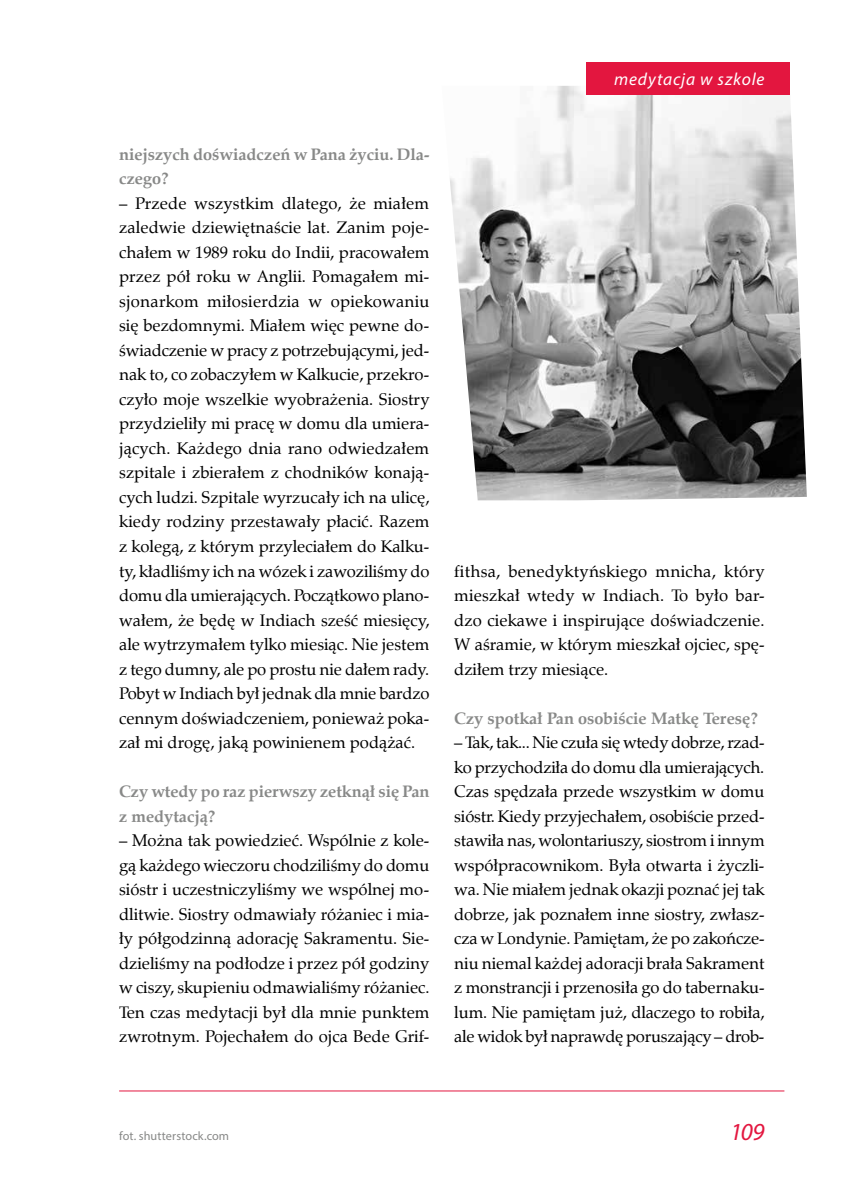
<style>
.page{position:relative;width:844px;height:1191px;background:#fff}
.page>*{position:absolute;margin:0;border:0;box-sizing:border-box;transform-origin:0 0}
.t1{font:italic 24.5px "Myriad Pro";color:#e3163f}
.t2{font:italic 17.5px "Myriad Pro";letter-spacing:.05em;color:#fff}
.t3{font:16.62px/24.5px "Zapf Calligr EU Normal";color:#000;text-align:justify}
.t4{font:16.62px/24.5px "Zapf Calligr EU Bold";color:#888988}
.t5{font:12.25px "Myriad Pro";letter-spacing:.01em;color:#888988}
</style>
<div class="page">
<hr style="left:119px;top:1090px;width:665px;height:1px;background:#e3163f">
<img style="left:450px;top:86px;width:356px;height:414px">
<div style="left:585px;top:62px;width:204px;height:32px;background:#e3163f"></div>
<p class="t4" style="left:119px;top:143px;width:312px">niejszych doświadczeń w Pana życiu. Dla&shy;czego?</p>
<p class="t3" style="left:119px;top:191px;width:312px">– Przede wszystkim dlatego, że miałem zaledwie dziewiętnaście lat. Zanim poje&shy;chałem w 1989 roku do Indii, pracowałem przez pół roku w Anglii. Pomagałem mi&shy;sjonarkom miłosierdzia w opiekowaniu się bezdomnymi. Miałem więc pewne do&shy;świadczenie w pracy z potrzebującymi, jed&shy;nak to, co zobaczyłem w Kalkucie, przekro&shy;czyło moje wszelkie wyobrażenia. Siostry przydzieliły mi pracę w domu dla umiera&shy;jących. Każdego dnia rano odwiedzałem szpitale i zbierałem z chodników konają&shy;cych ludzi. Szpitale wyrzucały ich na ulicę, kiedy rodziny przestawały płacić. Razem z kolegą, z którym przyleciałem do Kalku&shy;ty, kładliśmy ich na wózek i zawoziliśmy do domu dla umierających. Początkowo plano&shy;wałem, że będę w Indiach sześć miesięcy, ale wytrzymałem tylko miesiąc. Nie jestem z tego dumny, ale po prostu nie dałem rady.<br>Pobyt w Indiach był jednak dla mnie bardzo cennym doświadczeniem, ponieważ poka&shy;zał mi drogę, jaką powinienem podążać.</p>
<p class="t4" style="left:119px;top:780px;width:312px">Czy wtedy po raz pierwszy zetknął się Pan z medytacją?</p>
<p class="t3" style="left:119px;top:828px;width:312px">– Można tak powiedzieć. Wspólnie z kole&shy;gą każdego wieczoru chodziliśmy do domu sióstr i uczestniczyliśmy we wspólnej mo&shy;dlitwie. Siostry odmawiały różaniec i mia&shy;ły półgodzinną adorację Sakramentu. Sie&shy;dzieliśmy na podłodze i przez pół godziny w ciszy, skupieniu odmawialiśmy różaniec.<br>Ten czas medytacji był dla mnie punktem zwrotnym. Pojechałem do ojca Bede Grif-</p>
<p class="t2" style="left:614px;top:68px;width:152px">medytacja w szkole</p>
<p class="t3" style="left:454px;top:559px;width:312px">fithsa, benedyktyńskiego mnicha, który mieszkał wtedy w Indiach. To było bar&shy;dzo ciekawe i inspirujące doświadczenie.<br>W aśramie, w którym mieszkał ojciec, spę&shy;dziłem trzy miesiące.</p>
<p class="t4" style="left:454px;top:706px;width:305px">Czy spotkał Pan osobiście Matkę Teresę?</p>
<p class="t3" style="left:454px;top:730px;width:312px">– Tak, tak... Nie czuła się wtedy dobrze, rzad&shy;ko przychodziła do domu dla umierających.<br>Czas spędzała przede wszystkim w domu sióstr. Kiedy przyjechałem, osobiście przed&shy;stawiła nas, wolontariuszy, siostrom i innym współpracownikom. Była otwarta i życzli&shy;wa. Nie miałem jednak okazji poznać jej tak dobrze, jak poznałem inne siostry, zwłasz&shy;cza w Londynie. Pamiętam, że po zakończe&shy;niu niemal każdej adoracji brała Sakrament z monstrancji i przenosiła go do tabernaku&shy;lum. Nie pamiętam już, dlaczego to robiła, ale widok był naprawdę poruszający – drob-</p>
<p class="t5" style="left:119px;top:1128px;width:111px">fot. shutterstock.com</p>
<h1 class="t1" style="left:730px;top:1116px;width:36px">109</h1>
</div>
